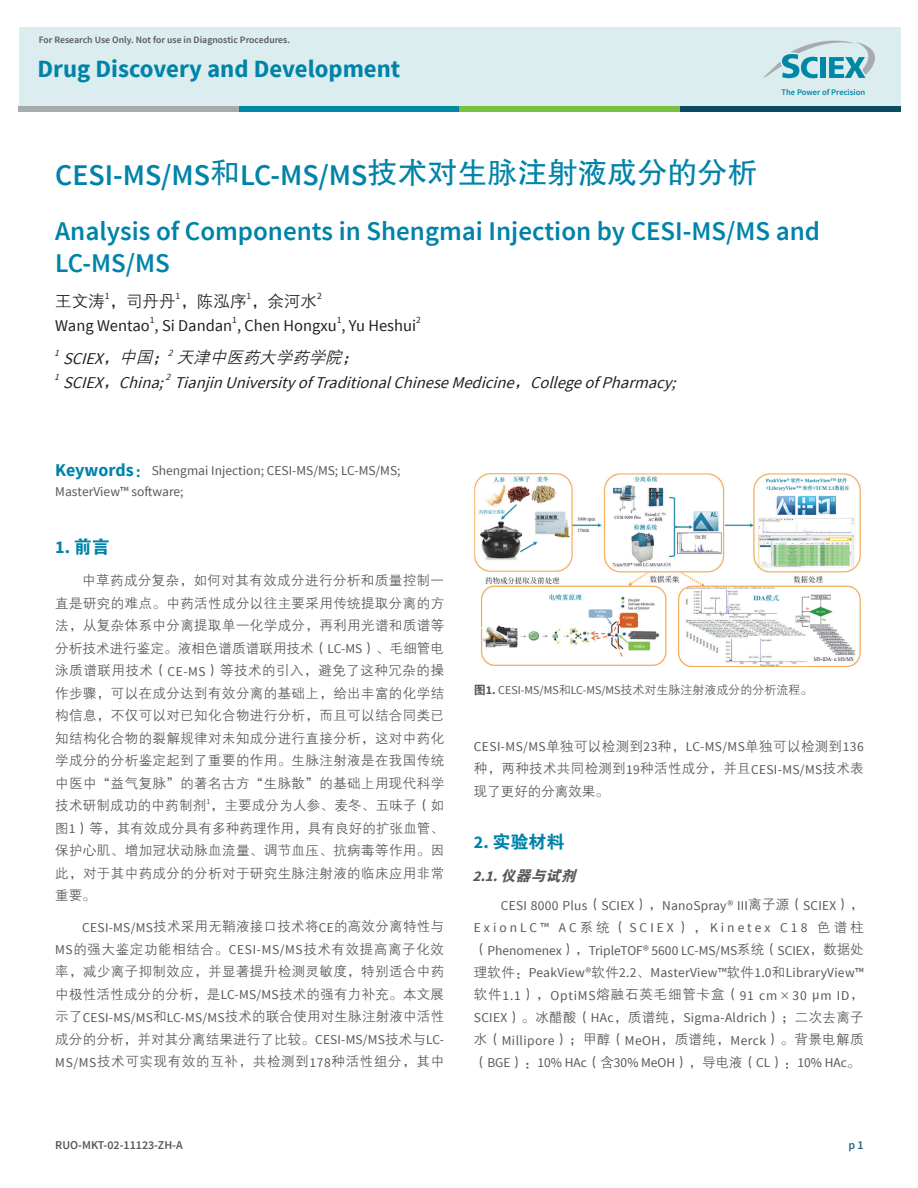
<style>
.page{position:relative;width:918px;height:1188px;background:#fff}
.page>*{position:absolute;margin:0;border:0;box-sizing:border-box;transform-origin:0 0}
.t1{font:600 30px "Source Sans Pro";color:#0083a9}
.t2{font:600 27px/32.4px "Source Sans Pro";color:#0083a9}
.t3{font:700 24.75px "Source Sans Pro";color:#0083a9}
.t4{font:18px "FZDHTK GBK1 0";color:#0083a9}
.t5{font:700 18px "Source Sans Pro";color:#0083a9}
.t6{font:italic 16.5px "Source Sans Pro";color:#231f20}
.t7{font:16.5px "Source Sans Pro";color:#231f20}
.t8{font:italic 16.5px "FZZDXK GBK1 0";color:#231f20}
.t9{font:16.5px "FZZDXK GBK1 0";color:#231f20}
.t10{font:italic 15px "FZDHTK GBK1 0";color:#57585a}
.t11{font:13.5px/22.5px "FZZDXK GBK1 0";letter-spacing:.03em;color:#57585a;text-align:justify}
.t12{font:13.5px/22.5px "Source Sans Pro";letter-spacing:.005em;color:#57585a}
.t13{font:13.5px "Source Sans Pro";letter-spacing:.03em;color:#57585a}
.t14{font:12px "Source Sans Pro";color:#57585a}
.t15{font:600 12px "Source Sans Pro";color:#57585a}
.t16{font:600 12px "Source Sans Pro";color:#266983}
.t17{font:600 9.75px "Source Sans Pro";color:#575a5c}
.t18{font:9.6px "Source Sans Pro";color:#231f20}
.t19{font:italic 9.6px "Source Sans Pro";color:#231f20}
.t20{font:600 8.55px "Source Sans Pro";color:#0087a6}
.s1{font-family:"FZHTK GBK1 0";font-weight:400}
.s2{font-family:"Source Sans Pro"}
.s3{font-family:"FZZDXK GBK1 0"}
.s4{font-weight:700;font-size:18px;color:#0083a9}
.s5{font-family:"FZDHTK GBK1 0";font-size:18px;color:#0083a9}
.s6{font-family:"FZDHTK GBK1 0";font-weight:400}
.s7{font-family:"FZDHTK GBK1 0"}
.s8{font-weight:700}
.s9{font-family:"Source Sans Pro";font-weight:700}
</style>
<div class="page">
<div style="left:19px;top:27px;width:881px;height:84px;background:#dbedef"></div>
<svg style="left:763px;top:41px;width:112px;height:37px"></svg>
<div style="left:19px;top:106px;width:220px;height:5px;background:#a8abac"></div>
<div style="left:239px;top:106px;width:220px;height:5px;background:#0087a6"></div>
<div style="left:459px;top:106px;width:221px;height:5px;background:#79c142"></div>
<div style="left:680px;top:106px;width:220px;height:5px;background:#0c4a63"></div>
<img style="left:475px;top:474px;width:386px;height:192px">
<p class="t17" style="left:39px;top:33px;width:253px">For Research Use Only. Not for use in Diagnostic Procedures.</p>
<h3 class="t3" style="left:38px;top:53px;width:364px">Drug Discovery and Development</h3>
<p class="t20" style="left:782px;top:86px;width:85px">The Power of Precision</p>
<h1 class="t1" style="left:55px;top:156px;width:704px">CESI-MS/MS<span class="s1">和</span>LC-MS/MS<span class="s1">技术对生脉注射液成分的分析</span></h1>
<h2 class="t2" style="left:55px;top:215px;width:766px">Analysis of Components in Shengmai Injection by CESI-MS/MS and<br>LC-MS/MS</h2>
<p class="t9" style="left:55px;top:292px;width:268px">王文涛<sup>1</sup>，司丹丹<sup>1</sup>，陈泓序<sup>1</sup>，余河水<sup>2</sup></p>
<p class="t7" style="left:55px;top:316px;width:362px">Wang Wentao , Si Dandan , Chen Hongxu , Yu Heshui</p>
<p class="t18" style="left:150px;top:314px;width:6px">1</p>
<p class="t18" style="left:232px;top:314px;width:6px">1</p>
<p class="t18" style="left:337px;top:314px;width:6px">1</p>
<p class="t18" style="left:416px;top:314px;width:6px">2</p>
<p class="t19" style="left:54px;top:347px;width:10px">1</p>
<p class="t8" style="left:63px;top:348px;width:302px"><span class="s2">SCIEX</span>，中国；<sup>2</sup> 天津中医药大学药学院；</p>
<p class="t19" style="left:54px;top:371px;width:10px">1</p>
<p class="t6" style="left:63px;top:372px;width:620px">SCIEX<span class="s3">，</span>China; Tianjin University of Traditional Chinese Medicine<span class="s3">，</span>College of Pharmacy;</p>
<p class="t19" style="left:165px;top:371px;width:10px">2</p>
<p class="t12" style="left:55px;top:461px;width:347px;line-height:20.2px"><span class="s4">Keywords</span><span class="s5">：</span>Shengmai Injection; CESI-MS/MS; LC-MS/MS;<br>MasterView™ software;</p>
<h3 class="t5" style="left:55px;top:536px;width:56px">1. <span class="s6">前言</span></h3>
<p class="t11" style="left:55px;top:570px;width:390px;text-indent:27px">中草药成分复杂，如何对其有效成分进行分析和质量控制一直是研究的难点。中药活性成分以往主要采用传统提取分离的方法，从复杂体系中分离提取单一化学成分，再利用光谱和质谱等分析技术进行鉴定。液相色谱质谱联用技术（<span class="s2">LC-MS</span>）、毛细管电泳质谱联用技术（<span class="s2">CE-MS</span>）等技术的引入，避免了这种冗杂的操作步骤，可以在成分达到有效分离的基础上，给出丰富的化学结构信息，不仅可以对已知化合物进行分析，而且可以结合同类已知结构化合物的裂解规律对未知成分进行直接分析，这对中药化学成分的分析鉴定起到了重要的作用。生脉注射液是在我国传统中医中“益气复脉”的著名古方“生脉散”的基础上用现代科学技术研制成功的中药制剂<sup>1</sup>，主要成分为人参、麦冬、五味子（如图<span class="s2">1</span>）等，其有效成分具有多种药理作用，具有良好的扩张血管、保护心肌、增加冠状动脉血流量、调节血压、抗病毒等作用。因此，对于其中药成分的分析对于研究生脉注射液的临床应用非常重要。</p>
<p class="t11" style="left:55px;top:916px;width:390px;text-indent:27px"><span class="s2">CESI-MS/MS</span>技术采用无鞘液接口技术将<span class="s2">CE</span>的高效分离特性与<span class="s2">MS</span>的强大鉴定功能相结合。<span class="s2">CESI-MS/MS</span>技术有效提高离子化效率，减少离子抑制效应，并显著提升检测灵敏度，特别适合中药中极性活性成分的分析，是<span class="s2">LC-MS/MS</span>技术的强有力补充。本文展示了<span class="s2">CESI-MS/MS</span>和<span class="s2">LC-MS/MS</span>技术的联合使用对生脉注射液中活性成分的分析，并对其分离结果进行了比较。<span class="s2">CESI-MS/MS</span>技术与<span class="s2">LC-MS/MS</span>技术可实现有效的互补，共检测到<span class="s2">178</span>种活性组分，其中</p>
<p class="t15" style="left:55px;top:1137px;width:129px">RUO-MKT-02-11123-ZH-A</p>
<p class="t14" style="left:474px;top:683px;width:340px"><span class="s7">图</span><span class="s8">1.</span> CESI-MS/MS<span class="s3">和</span>LC-MS/MS<span class="s3">技术对生脉注射液成分的分析流程。</span></p>
<p class="t13" style="left:474px;top:738px;width:391px">CESI-MS/MS<span class="s3">单独可以检测到</span>23<span class="s3">种，</span>LC-MS/MS<span class="s3">单独可以检测到</span>136</p>
<p class="t11" style="left:474px;top:757px;width:391px">种，两种技术共同检测到<span class="s2">19</span>种活性成分，并且<span class="s2">CESI-MS/MS</span>技术表现了更好的分离效果。</p>
<h3 class="t4" style="left:474px;top:832px;width:92px"><span class="s9">2.</span> 实验材料</h3>
<p class="t10" style="left:472px;top:868px;width:109px"><span class="s9">2.1.</span>仪器与试剂</p>
<p class="t12" style="left:474px;top:894px;width:391px;text-align:justify;text-indent:27px">CESI 8000 Plus<span class="s3">（</span>SCIEX<span class="s3">），</span>NanoSpray® III<span class="s3">离子源（</span>SCIEX<span class="s3">），</span>ExionLC™ AC<span class="s3">系统（</span>SCIEX<span class="s3">），</span>Kinetex C18 <span class="s3">色谱柱（</span>Phenomenex<span class="s3">），</span>TripleTOF® 5600 LC-MS/MS<span class="s3">系统（</span>SCIEX<span class="s3">，数据处理软件：</span>PeakView®<span class="s3">软件</span>2.2<span class="s3">、</span>MasterView™<span class="s3">软件</span>1.0<span class="s3">和</span>LibraryView™<span class="s3">软件</span>1.1<span class="s3">），</span>OptiMS<span class="s3">熔融石英毛细管卡盒（</span>91 cm<span class="s3">×</span>30 μm ID<span class="s3">，</span>SCIEX<span class="s3">）。冰醋酸（</span>HAc<span class="s3">，质谱纯，</span>Sigma-Aldrich<span class="s3">）；二次去离子</span></p>
<p class="t11" style="left:474px;top:1028px;width:391px">水（<span class="s2">Millipore</span>）；甲醇（<span class="s2">MeOH</span>，质谱纯，<span class="s2">Merck</span>）。背景电解质</p>
<p class="t12" style="left:474px;top:1052px;width:388px"><span class="s3">（</span>BGE<span class="s3">）：</span>10% HAc<span class="s3">（含</span>30% MeOH<span class="s3">），导电液（</span>CL<span class="s3">）：</span>10% HAc<span class="s3">。</span></p>
<p class="t16" style="left:848px;top:1137px;width:17px">p 1</p>
</div>
